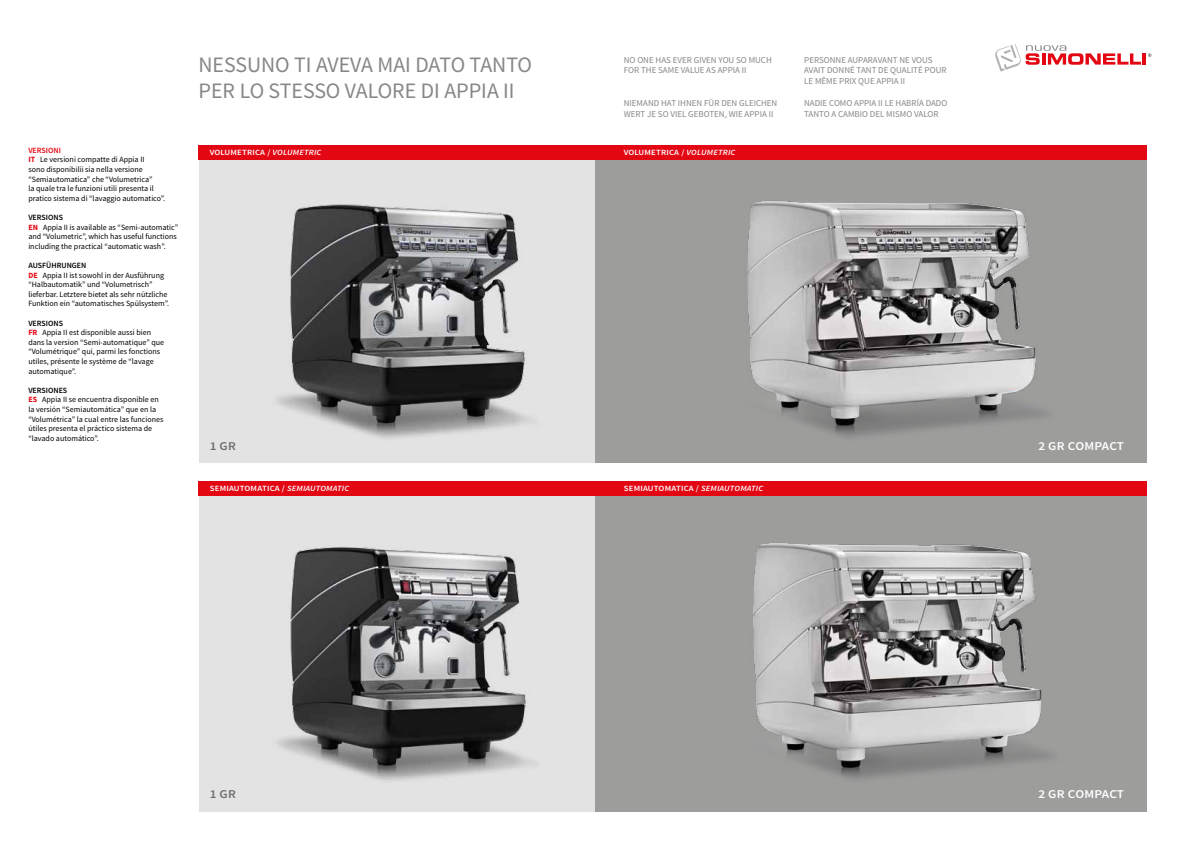
<style>
.page{position:relative;width:1191px;height:842px;background:#fff}
.page>*{position:absolute;margin:0;border:0;box-sizing:border-box;transform-origin:0 0}
.t1{font:22px/26.4px "Source Sans Pro";color:#878787}
.t2{font:600 12px "Source Sans Pro";letter-spacing:.01em;color:#fff;scale:1.1 1}
.t3{font:600 12px "Source Sans Pro";color:#706f6f;scale:1.1 1}
.t4{font:9px/10.8px "Source Sans Pro";color:#878787}
.t5{font:8px/9.6px "Source Sans Pro";color:#000}
.t6{font:600 8px "Source Sans Pro";letter-spacing:.02em;color:#fff;scale:1.1 1}
.s1{font-weight:600;color:#e30613}
.s2{font-weight:700;color:#e30613}
.s3{font-weight:600}
.s4{font-style:italic}
</style>
<div class="page">
<div style="left:198px;top:495px;width:397px;height:317px;background:#e3e3e3"></div>
<div style="left:595px;top:495px;width:552px;height:317px;background:#9d9d9c"></div>
<div style="left:198px;top:145px;width:397px;height:318px;background:#e3e3e3"></div>
<div style="left:595px;top:145px;width:552px;height:318px;background:#9d9d9c"></div>
<div style="left:198px;top:481px;width:949px;height:15px;background:#e30613"></div>
<div style="left:198px;top:145px;width:949px;height:14px;background:#e30613"></div>
<img style="left:277px;top:547px;width:257px;height:234px">
<img style="left:277px;top:204px;width:255px;height:235px">
<img style="left:753px;top:543px;width:299px;height:236px">
<img style="left:748px;top:201px;width:298px;height:236px">
<hr style="left:1142px;top:53px;width:4px;height:12px;background:#e30613">
<svg style="left:995px;top:44px;width:146px;height:27px"></svg>
<p class="t5" style="left:28px;top:145px;width:138px"><span class="s1">VERSIONI<br></span><span class="s2">IT</span> Le versioni compatte di Appia II<br>sono disponibilii sia nella versione “Semiautomatica” che “Volumetrica”<br>la quale tra le funzioni utili presenta il pratico sistema di “lavaggio automatico”.</p>
<p class="t5" style="left:28px;top:213px;width:151px"><span class="s3">VERSIONS<br></span><span class="s2">EN</span> Appia II is available as “Semi-automatic” and “Volumetric”, which has useful functions including the practical “automatic wash”.</p>
<p class="t5" style="left:28px;top:261px;width:142px"><span class="s3">AUSFÜHRUNGEN<br></span><span class="s2">DE</span> Appia II ist sowohl in der Ausführung “Halbautomatik” und “Volumetrisch” lieferbar. Letztere bietet als sehr nützliche Funktion ein “automatisches Spülsystem”.</p>
<p class="t5" style="left:28px;top:318px;width:137px"><span class="s3">VERSIONS<br></span><span class="s2">FR</span> Appia II est disponible aussi bien dans la version “Semi-automatique” que “Volumétrique” qui, parmi les fonctions utiles, présente le système de “lavage automatique”.</p>
<p class="t5" style="left:28px;top:385px;width:137px"><span class="s3">VERSIONES<br></span><span class="s2">ES</span> Appia II se encuentra disponible en la versión “Semiautomática” que en la “Volumétrica” la cual entre las funciones útiles presenta el práctico sistema de “lavado automático”.</p>
<h1 class="t1" style="left:198px;top:52px;width:335px">NESSUNO TI AVEVA MAI DATO TANTO<br>PER LO STESSO VALORE DI APPIA II</h1>
<p class="t4" style="left:624px;top:54px;width:150px">NO ONE HAS EVER GIVEN YOU SO MUCH<br>FOR THE SAME VALUE AS APPIA II</p>
<p class="t4" style="left:624px;top:98px;width:155px">NIEMAND HAT IHNEN FÜR DEN GLEICHEN<br>WERT JE SO VIEL GEBOTEN, WIE APPIA II</p>
<p class="t6" style="left:210px;top:148px;width:103px">VOLUMETRICA / <span class="s4">VOLUMETRIC</span></p>
<p class="t6" style="left:624px;top:148px;width:103px">VOLUMETRICA / <span class="s4">VOLUMETRIC</span></p>
<h2 class="t3" style="left:210px;top:439px;width:25px">1 GR</h2>
<p class="t6" style="left:210px;top:484px;width:128px">SEMIAUTOMATICA / <span class="s4">SEMIAUTOMATIC</span></p>
<p class="t6" style="left:624px;top:484px;width:128px">SEMIAUTOMATICA / <span class="s4">SEMIAUTOMATIC</span></p>
<p class="t4" style="left:804px;top:54px;width:144px">PERSONNE AUPARAVANT NE VOUS<br>AVAIT DONNÉ TANT DE QUALITÉ POUR<br>LE MÊME PRIX QUE APPIA II</p>
<p class="t4" style="left:804px;top:98px;width:145px">NADIE COMO APPIA II LE HABRÍA DADO<br>TANTO A CAMBIO DEL MISMO VALOR</p>
<h2 class="t2" style="left:1038px;top:439px;width:79px">2 GR COMPACT</h2>
<h2 class="t3" style="left:210px;top:786px;width:25px">1 GR</h2>
<h2 class="t2" style="left:1038px;top:786px;width:79px">2 GR COMPACT</h2>
</div>
